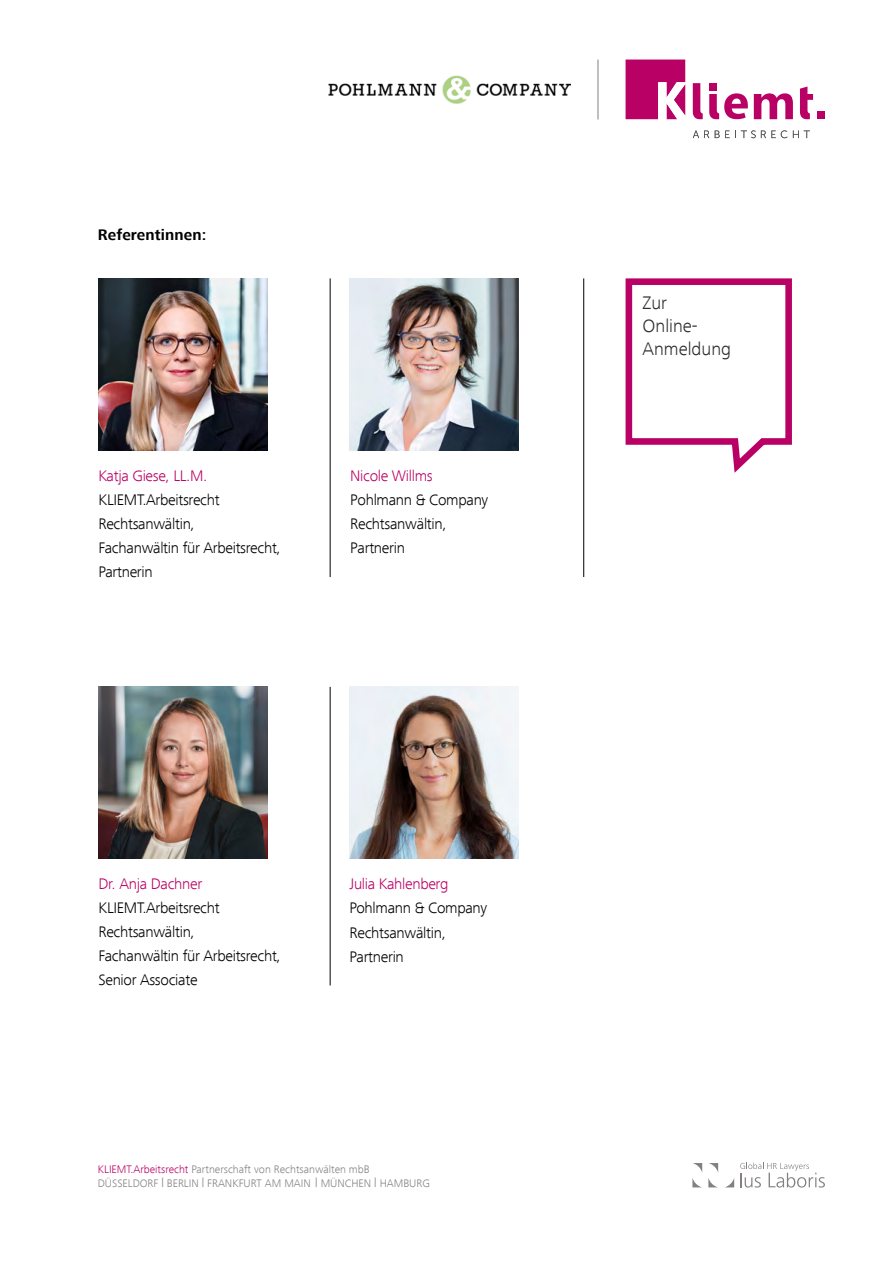
<style>
.page{position:relative;width:893px;height:1263px;background:#fff}
.page>*{position:absolute;margin:0;border:0;box-sizing:border-box;transform-origin:0 0}
.t1{font:300 18.75px/23.4px "Frutiger Next Com";color:#2c2c2d}
.t2{font:300 15.75px/24px "Frutiger Next Com";letter-spacing:-.02em;color:#000}
.t3{font:300 15.75px "Frutiger Next Com";letter-spacing:-.02em;color:#b90064}
.t4{font:700 15.75px "Frutiger Next Com";letter-spacing:.01em;color:#000}
.t5{font:300 11.25px/13.5px "Frutiger Next Com";color:#848081}
.s1{color:#b90064}
.s2{font-size:9.6px}
</style>
<div class="page">
<hr style="left:330px;top:278px;width:1px;height:299px;background:#000">
<hr style="left:330px;top:687px;width:1px;height:298px;background:#000">
<hr style="left:583px;top:278px;width:1px;height:299px;background:#000">
<img style="left:98px;top:687px;width:169px;height:172px">
<img style="left:350px;top:278px;width:168px;height:172px">
<img style="left:98px;top:278px;width:169px;height:172px">
<img style="left:350px;top:687px;width:168px;height:172px">
<svg style="left:693px;top:131px;width:16px;height:7px"></svg>
<svg style="left:715px;top:130px;width:72px;height:8px"></svg>
<svg style="left:793px;top:131px;width:17px;height:7px"></svg>
<svg style="left:754px;top:93px;width:39px;height:26px"></svg>
<svg style="left:693px;top:83px;width:10px;height:36px"></svg>
<svg style="left:800px;top:86px;width:13px;height:33px"></svg>
<div style="left:709px;top:83px;width:8px;height:8px;background:#b90064"></div>
<div style="left:817px;top:112px;width:8px;height:7px;background:#b90064"></div>
<svg style="left:709px;top:93px;width:39px;height:26px"></svg>
<svg style="left:626px;top:60px;width:59px;height:59px"></svg>
<svg style="left:692px;top:1163px;width:10px;height:24px"></svg>
<svg style="left:726px;top:1178px;width:8px;height:9px"></svg>
<svg style="left:708px;top:1163px;width:10px;height:24px"></svg>
<svg style="left:740px;top:1162px;width:85px;height:25px"></svg>
<svg style="left:625px;top:278px;width:167px;height:195px"></svg>
<img style="left:329px;top:75px;width:241px;height:29px">
<hr style="left:598px;top:60px;width:1px;height:59px;background:#848081">
<p class="t4" style="left:98px;top:226px;width:110px">Referentinnen:</p>
<p class="t3" style="left:98px;top:467px;width:110px">Katja Giese, LL.M.</p>
<p class="t2" style="left:98px;top:488px;width:184px">KLIEMT.Arbeitsrecht<br>Rechtsanwältin,<br>Fachanwältin für Arbeitsrecht,<br>Partnerin</p>
<p class="t3" style="left:350px;top:467px;width:84px">Nicole Willms</p>
<p class="t2" style="left:350px;top:488px;width:140px">Pohlmann &amp; Company<br>Rechtsanwältin,<br>Partnerin</p>
<p class="t3" style="left:98px;top:875px;width:105px">Dr. Anja Dachner</p>
<p class="t2" style="left:98px;top:896px;width:184px">KLIEMT.Arbeitsrecht<br>Rechtsanwältin,<br>Fachanwältin für Arbeitsrecht,<br>Senior Associate</p>
<p class="t3" style="left:350px;top:875px;width:100px">Julia Kahlenberg</p>
<p class="t2" style="left:350px;top:896px;width:139px">Pohlmann &amp; Company<br>Rechtsanwältin,<br>Partnerin</p>
<p class="t5" style="left:98px;top:1163px;width:334px"><span class="s1">KLIEMT.Arbeitsrecht</span> Partnerschaft von Rechtsanwälten mbB<br>DÜSSELDORF <span class="s2">|</span> BERLIN <span class="s2">|</span> FRANKFURT AM MAIN <span class="s2">|</span> MÜNCHEN <span class="s2">|</span> HAMBURG</p>
<p class="t1" style="left:643px;top:291px;width:90px">Zur<br>Online-<br>Anmeldung</p>
</div>
